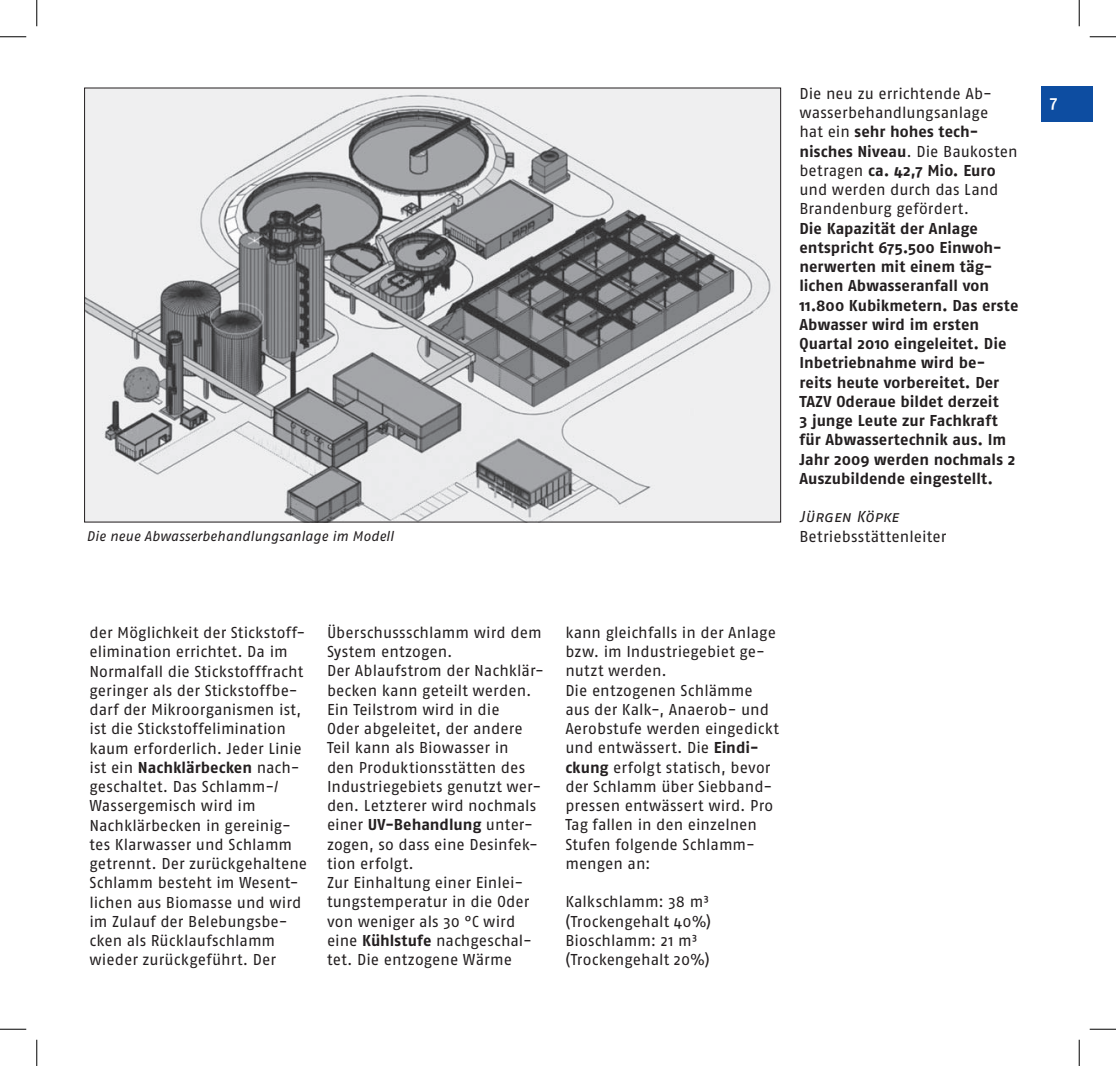
<style>
.page{position:relative;width:1116px;height:1066px;background:#fff}
.page>*{position:absolute;margin:0;border:0;box-sizing:border-box;transform-origin:0 0}
.t1{font:17.5px "Fago No Med";color:#fff}
.t2{font:15.75px/19.2px "Fago No";color:#231f20}
.t3{font:700 15.75px/19.2px "Fago No";color:#231f20}
.t4{font:15.75px "Fago No Regular Italic Caps";letter-spacing:-.01em;color:#231f20}
.t5{font:italic 14px "Fago No";color:#231f20}
.s1{font-weight:700}
</style>
<div class="page">
<div style="left:1041px;top:86px;width:51px;height:36px;background:#0d4da1"></div>
<img style="left:86px;top:90px;width:693px;height:430px">
<svg style="left:0;top:36px;width:26px;height:1px"></svg>
<svg style="left:1089px;top:36px;width:26px;height:1px"></svg>
<svg style="left:0;top:1029px;width:26px;height:1px"></svg>
<svg style="left:1089px;top:1029px;width:26px;height:1px"></svg>
<svg style="left:36px;top:0;width:1px;height:26px"></svg>
<svg style="left:36px;top:1039px;width:1px;height:27px"></svg>
<svg style="left:1078px;top:0;width:1px;height:26px"></svg>
<svg style="left:1078px;top:1039px;width:1px;height:27px"></svg>
<p class="t2" style="left:799px;top:84px;width:220px">Die neu zu errichtende Ab&shy;wasserbehandlungsanlage<br>hat ein <span class="s1">sehr hohes tech&shy;nisches Niveau</span>. Die Baukosten betragen <span class="s1">ca. 42,7 Mio. Euro </span>und werden durch das Land<br>Brandenburg gefördert.</p>
<p class="t3" style="left:799px;top:218px;width:220px">Die Kapazität der Anlage entspricht 675.500 Einwoh&shy;nerwerten mit einem täg&shy;lichen Abwasseranfall von<br>11.800 Kubikmetern. Das erste<br>Abwasser wird im ersten<br>Quartal 2010 eingeleitet. Die<br>Inbetriebnahme wird be&shy;reits heute vorbereitet. Der<br>TAZV Oderaue bildet derzeit<br>3 junge Leute zur Fachkraft für Abwassertechnik aus. Im<br>Jahr 2009 werden nochmals 2<br>Auszubildende eingestellt.</p>
<p class="t4" style="left:799px;top:508px;width:101px">Jürgen Köpke</p>
<p class="t5" style="left:86px;top:528px;width:309px">Die neue Abwasserbehandlungsanlage im Modell</p>
<p class="t2" style="left:799px;top:526px;width:149px">Betriebsstättenleiter</p>
<p class="t2" style="left:89px;top:623px;width:219px">der Möglichkeit der Stickstoff&shy;elimination errichtet. Da im<br>Normalfall die Stickstofffracht geringer als der Stickstoffbe&shy;darf der Mikroorganismen ist, ist die Stickstoffelimination kaum erforderlich. Jeder Linie ist ein <span class="s1">Nachklärbecken</span> nach&shy;geschaltet. Das Schlamm-/<br>Wassergemisch wird im<br>Nachklärbecken in gereinig&shy;tes Klarwasser und Schlamm getrennt. Der zurückgehaltene<br>Schlamm besteht im Wesent&shy;lichen aus Biomasse und wird im Zulauf der Belebungsbe&shy;cken als Rücklaufschlamm wieder zurückgeführt. Der</p>
<p class="t2" style="left:327px;top:622px;width:218px">Überschussschlamm wird dem<br>System entzogen.<br>Der Ablaufstrom der Nachklär&shy;becken kann geteilt werden.<br>Ein Teilstrom wird in die<br>Oder abgeleitet, der andere<br>Teil kann als Biowasser in<br>den Produktionsstätten des<br>Industriegebiets genutzt wer&shy;den. Letzterer wird nochmals einer <span class="s1">UV-Behandlung</span> unter&shy;zogen, so dass eine Desinfek&shy;tion erfolgt.<br>Zur Einhaltung einer Einlei&shy;tungstemperatur in die Oder von weniger als 30 °C wird eine <span class="s1">Kühlstufe</span> nachgeschal&shy;tet. Die entzogene Wärme</p>
<p class="t2" style="left:565px;top:622px;width:215px">kann gleichfalls in der Anlage bzw. im Industriegebiet ge&shy;nutzt werden.<br>Die entzogenen Schlämme aus der Kalk-, Anaerob- und<br>Aerobstufe werden eingedickt und entwässert. Die <span class="s1">Eindi&shy;ckung</span> erfolgt statisch, bevor der Schlamm über Siebband&shy;pressen entwässert wird. Pro<br>Tag fallen in den einzelnen<br>Stufen folgende Schlamm&shy;mengen an:</p>
<p class="t2" style="left:565px;top:892px;width:147px">Kalkschlamm: 38 m³ (Trockengehalt 40%)<br>Bioschlamm: 21 m³ (Trockengehalt 20%)</p>
<p class="t1" style="left:1049px;top:92px;width:9px">7</p>
</div>
